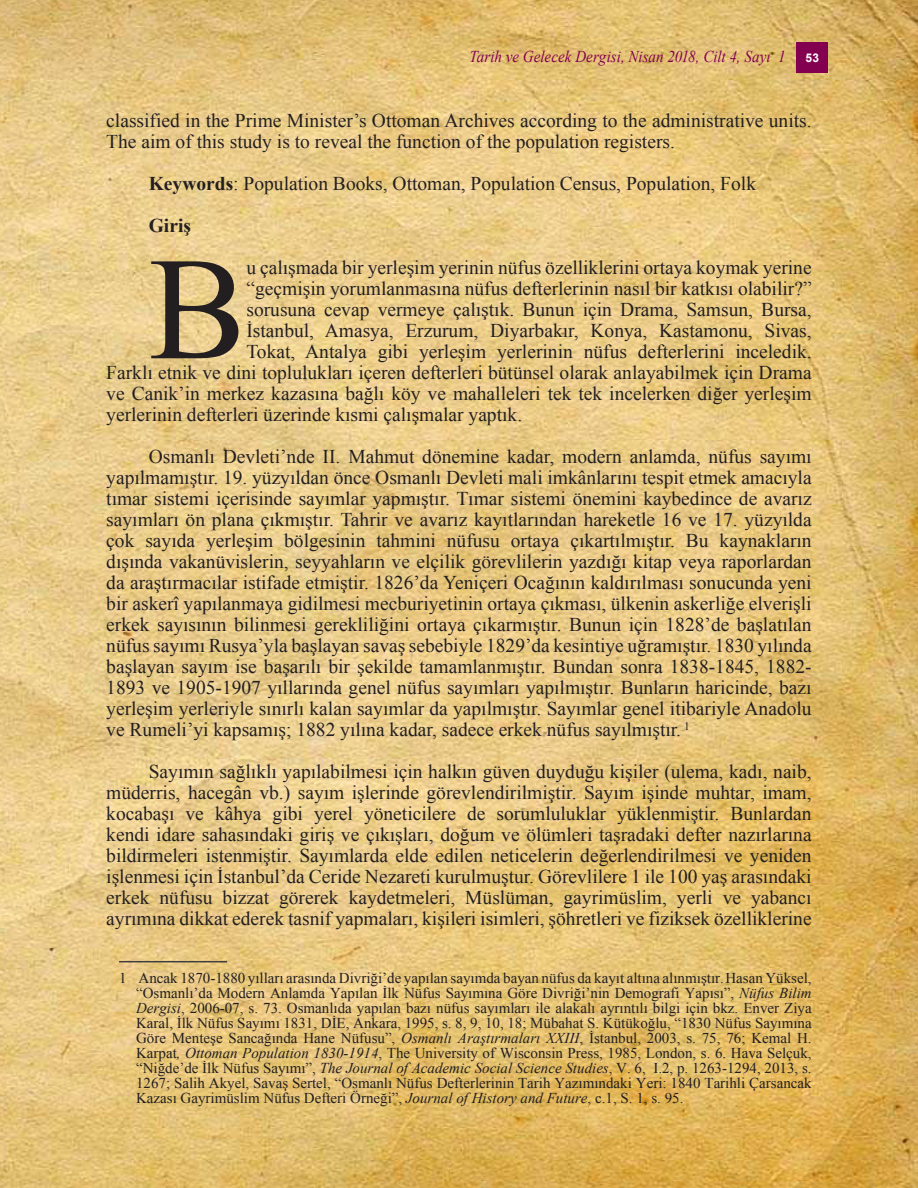
<style>
.page{position:relative;width:918px;height:1188px;background:#fff}
.page>*{position:absolute;margin:0;border:0;box-sizing:border-box;transform-origin:0 0}
.Body_text_normal_Dro{font:146.4px "Times New Roman";color:#231f20}
.ANA_METİN_STİLİ_TEK{font:19.5px/21px "Times New Roman";color:#231f20;text-align:justify}
.Body_text_normal_Dro-2{font:19.5px "Times New Roman";color:#231f20}
.ANA_METİN_STİLİ_TEK-2{font:700 19.5px "Times New Roman";color:#231f20}
.Red_Heading_Master{font:italic 16.5px "Times New Roman";letter-spacing:.005em;color:#830051;scale:.91 1}
.Body_text_normal_foo{font:15px/15px "Times New Roman";color:#231f20;text-align:justify}
.t1{font:700 12px "Arial";color:#fff}
.s1{font-weight:700}
.s2{font-style:italic}
</style>
<div class="page">
<img style="left:0;top:0;width:918px;height:1188px">
<div style="left:797px;top:43px;width:31px;height:30px;background:#830051"></div>
<hr style="left:119px;top:961px;width:108px;height:1px;background:#3e3e3f">
<p class="Red_Heading_Master" style="left:470px;top:46px;width:349px">Tarih ve Gelecek Dergisi, Nisan 2018, Cilt 4, Sayı 1</p>
<p class="t1" style="left:806px;top:50px;width:15px">53</p>
<p class="ANA_METİN_STİLİ_TEK" style="left:106px;top:110px;width:707px">classified in the Prime Minister’s Ottoman Archives according to the administrative units.<br>The aim of this study is to reveal the function of the population registers.</p>
<p class="ANA_METİN_STİLİ_TEK" style="left:149px;top:173px;width:609px"><span class="s1">Keywords</span>: Population Books, Ottoman, Population Census, Population, Folk</p>
<p class="ANA_METİN_STİLİ_TEK-2" style="left:149px;top:212px;width:44px">Giriş</p>
<p class="Body_text_normal_Dro" style="left:149px;top:206px;width:99px">B</p>
<p class="Body_text_normal_Dro-2" style="left:246px;top:254px;width:567px">u çalışmada bir yerleşim yerinin nüfus özelliklerini ortaya koymak yerine</p>
<p class="Body_text_normal_Dro-2" style="left:246px;top:275px;width:567px">“geçmişin yorumlanmasına nüfus defterlerinin nasıl bir katkısı olabilir?”</p>
<p class="Body_text_normal_Dro-2" style="left:246px;top:296px;width:567px">sorusuna cevap vermeye çalıştık. Bunun için Drama, Samsun, Bursa,</p>
<p class="Body_text_normal_Dro-2" style="left:246px;top:317px;width:567px">İstanbul, Amasya, Erzurum, Diyarbakır, Konya, Kastamonu, Sivas,</p>
<p class="Body_text_normal_Dro-2" style="left:246px;top:338px;width:567px">Tokat, Antalya gibi yerleşim yerlerinin nüfus defterlerini inceledik.</p>
<p class="Body_text_normal_Dro-2" style="left:106px;top:359px;width:707px">Farklı etnik ve dini toplulukları içeren defterleri bütünsel olarak anlayabilmek için Drama</p>
<p class="Body_text_normal_Dro-2" style="left:106px;top:380px;width:707px">ve Canik’in merkez kazasına bağlı köy ve mahalleleri tek tek incelerken diğer yerleşim</p>
<p class="Body_text_normal_Dro-2" style="left:106px;top:401px;width:417px">yerlerinin defterleri üzerinde kısmi çalışmalar yaptık.</p>
<p class="ANA_METİN_STİLİ_TEK" style="left:106px;top:446px;width:707px;text-indent:43px">Osmanlı Devleti’nde II. Mahmut dönemine kadar, modern anlamda, nüfus sayımı yapılmamıştır. 19. yüzyıldan önce Osmanlı Devleti mali imkânlarını tespit etmek amacıyla tımar sistemi içerisinde sayımlar yapmıştır. Tımar sistemi önemini kaybedince de avarız sayımları ön plana çıkmıştır. Tahrir ve avarız kayıtlarından hareketle 16 ve 17. yüzyılda çok sayıda yerleşim bölgesinin tahmini nüfusu ortaya çıkartılmıştır. Bu kaynakların dışında vakanüvislerin, seyyahların ve elçilik görevlilerin yazdığı kitap veya raporlardan da araştırmacılar istifade etmiştir. 1826’da Yeniçeri Ocağının kaldırılması sonucunda yeni bir askerî yapılanmaya gidilmesi mecburiyetinin ortaya çıkması, ülkenin askerliğe elverişli erkek sayısının bilinmesi gerekliliğini ortaya çıkarmıştır. Bunun için 1828’de başlatılan nüfus sayımı Rusya’yla başlayan savaş sebebiyle 1829’da kesintiye uğramıştır. 1830 yılında başlayan sayım ise başarılı bir şekilde tamamlanmıştır. Bundan sonra 1838-1845, 1882- 1893 ve 1905-1907 yıllarında genel nüfus sayımları yapılmıştır. Bunların haricinde, bazı yerleşim yerleriyle sınırlı kalan sayımlar da yapılmıştır. Sayımlar genel itibariyle Anadolu ve Rumeli’yi kapsamış; 1882 yılına kadar, sadece erkek nüfus sayılmıştır. <sup>1</sup></p>
<p class="ANA_METİN_STİLİ_TEK" style="left:106px;top:761px;width:707px;text-indent:43px">Sayımın sağlıklı yapılabilmesi için halkın güven duyduğu kişiler (ulema, kadı, naib, müderris, hacegân vb.) sayım işlerinde görevlendirilmiştir. Sayım işinde muhtar, imam, kocabaşı ve kâhya gibi yerel yöneticilere de sorumluluklar yüklenmiştir. Bunlardan kendi idare sahasındaki giriş ve çıkışları, doğum ve ölümleri taşradaki defter nazırlarına bildirmeleri istenmiştir. Sayımlarda elde edilen neticelerin değerlendirilmesi ve yeniden işlenmesi için İstanbul’da Ceride Nezareti kurulmuştur. Görevlilere 1 ile 100 yaş arasındaki erkek nüfusu bizzat görerek kaydetmeleri, Müslüman, gayrimüslim, yerli ve yabancı ayrımına dikkat ederek tasnif yapmaları, kişileri isimleri, şöhretleri ve fiziksek özelliklerine</p>
<p class="Body_text_normal_foo" style="left:136px;top:970px;width:677px;text-indent:-17px">1 Ancak 1870-1880 yılları arasında Divriği’de yapılan sayımda bayan nüfus da kayıt altına alınmıştır.Hasan Yüksel, “Osmanlı’da Modern Anlamda Yapılan İlk Nüfus Sayımına Göre Divriği’nin Demografi Yapısı”, <span class="s2">Nüfus Bilim Dergisi</span>, 2006-07, s. 73. Osmanlıda yapılan bazı nüfus sayımları ile alakalı ayrıntılı bilgi için bkz. Enver Ziya Karal, İlk Nüfus Sayımı 1831, DİE, Ankara, 1995, s. 8, 9, 10, 18; Mübahat S. Kütükoğlu, “1830 Nüfus Sayımına Göre Menteşe Sancağında Hane Nüfusu”, <span class="s2">Osmanlı Araştırmaları XXIII</span>, İstanbul, 2003, s. 75, 76; Kemal H.<br>Karpat<span class="s2">, Ottoman Population 1830-1914</span>, The University of Wisconsin Press, 1985, London, s. 6. Hava Selçuk, “Niğde’de İlk Nüfus Sayımı”, <span class="s2">The Journal of Academic Social Science Studies</span>, V. 6, I.2, p. 1263-1294, 2013, s.<br>1267; Salih Akyel, Savaş Sertel, “Osmanlı Nüfus Defterlerinin Tarih Yazımındaki Yeri: 1840 Tarihli Çarsancak Kazası Gayrimüslim Nüfus Defteri Örneği”, <span class="s2">Journal of History and Future</span>, c.1, S. 1, s. 95.</p>
</div>
